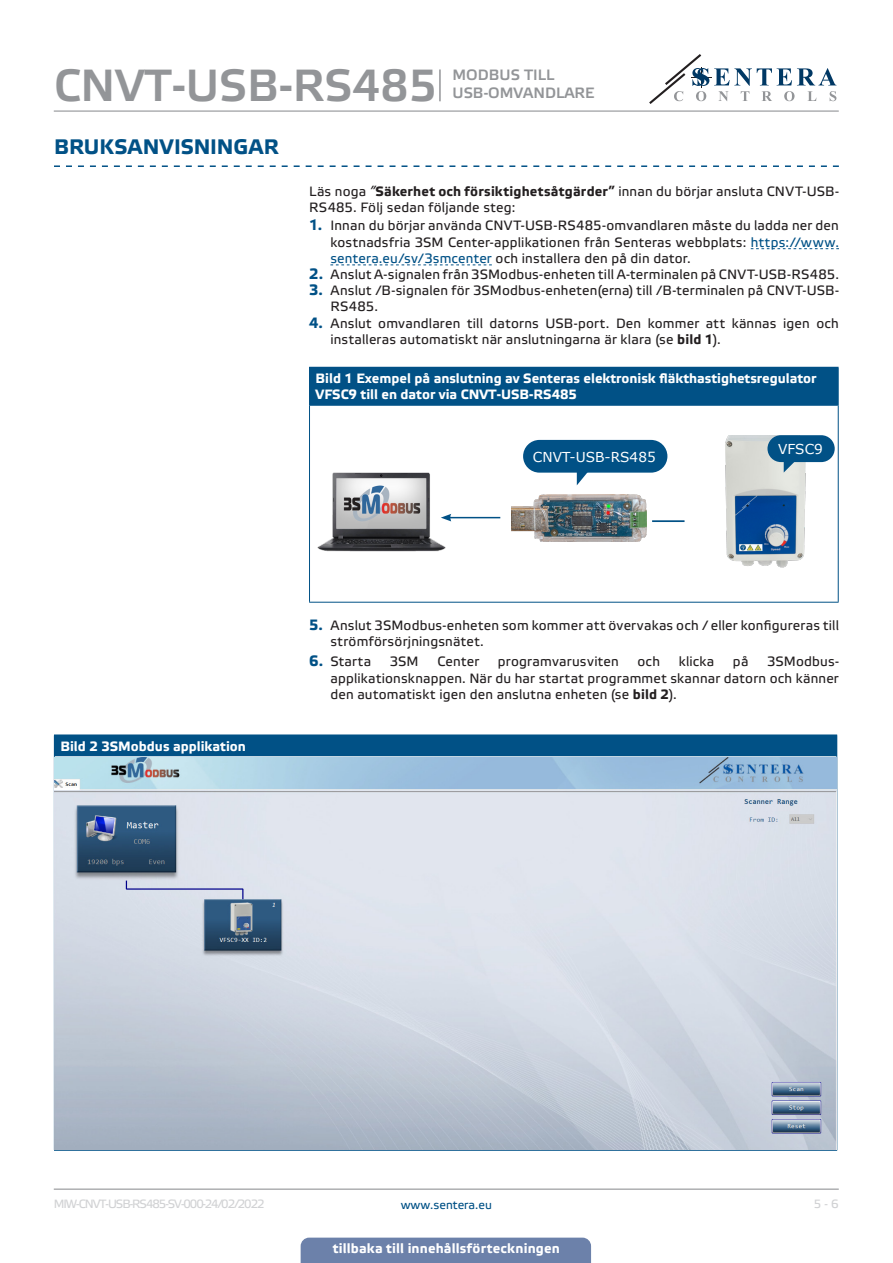
<style>
.page{position:relative;width:893px;height:1263px;background:#fff}
.page>*{position:absolute;margin:0;border:0;box-sizing:border-box;transform-origin:0 0}
.t1{font:45px "Etelka Medium Pro";color:#939598}
.t2{font:700 21px "Etelka Text Pro";letter-spacing:-.005em;color:#015186}
.t3{font:15px/18px "Etelka Medium Pro";color:#939598}
.Body_text{font:13.65px "Verdana";color:#fff}
.body{font:13.5px/16.2px "Etelka Text Pro";letter-spacing:.015em;color:#231f20}
.head-table{font:700 13.5px/16.2px "Etelka Text Pro";color:#fff}
.t4{font:12px "Etelka Text Pro";letter-spacing:-.085em;color:#d1d2d4}
.t5{font:12px "Etelka Text Pro";color:#015186}
.s1{font-style:italic}
.s2{font-weight:700}
.s3{font-weight:700;font-size:15px;color:#015186}
.s4{color:#015186}
</style>
<div class="page">
<hr style="left:54px;top:111px;width:785px;height:1px;background:#939598">
<hr style="left:54px;top:1188px;width:785px;height:2px;background:#939598">
<svg style="left:649px;top:54px;width:187px;height:50px"></svg>
<div style="left:301px;top:1237px;width:290px;height:26px;background:#6c81aa"></div>
<hr style="left:439px;top:69px;width:2px;height:32px;background:#939598">
<svg style="left:54px;top:165px;width:785px;height:2px"></svg>
<svg style="left:751px;top:248px;width:88px;height:1px"></svg>
<svg style="left:330px;top:265px;width:162px;height:1px"></svg>
<div style="left:309px;top:367px;width:529px;height:38px;background:#015186"></div>
<hr style="left:310px;top:405px;width:528px;height:1px;background:#015186">
<hr style="left:309px;top:367px;width:530px;height:1px;background:#015186">
<hr style="left:838px;top:368px;width:1px;height:37px;background:#015186">
<hr style="left:309px;top:405px;width:1px;height:197px;background:#015186">
<hr style="left:838px;top:405px;width:1px;height:197px;background:#015186">
<hr style="left:309px;top:602px;width:530px;height:1px;background:#015186">
<img style="left:725px;top:435px;width:83px;height:133px">
<hr style="left:652px;top:520px;width:32px;height:2px;background:#015186">
<hr style="left:449px;top:517px;width:51px;height:1px;background:#015186">
<svg style="left:447px;top:514px;width:4px;height:7px"></svg>
<img style="left:317px;top:472px;width:130px;height:80px">
<img style="left:512px;top:494px;width:135px;height:48px">
<div style="left:523px;top:440px;width:144px;height:33px;background:#015186;border-radius:16px"></div>
<svg style="left:577px;top:472px;width:13px;height:13px"></svg>
<div style="left:767px;top:435px;width:68px;height:27px;background:#015186;border-radius:13px"></div>
<svg style="left:783px;top:462px;width:13px;height:10px"></svg>
<div style="left:54px;top:735px;width:783px;height:22px;background:#015186"></div>
<hr style="left:55px;top:756px;width:781px;height:1px;background:#fff">
<hr style="left:54px;top:757px;width:1px;height:393px;background:#015186">
<hr style="left:836px;top:757px;width:1px;height:393px;background:#015186">
<hr style="left:54px;top:1150px;width:783px;height:1px;background:#015186">
<img style="left:55px;top:757px;width:781px;height:393px">
<h1 class="t1" style="left:54px;top:61px;width:384px">CNVT-USB-RS485</h1>
<p class="t3" style="left:452px;top:66px;width:143px">MODBUS TILL<br>USB-OMVANDLARE</p>
<p class="t2" style="left:54px;top:135px;width:227px">BRUKSANVISNINGAR</p>
<p class="body" style="left:309px;top:184px;width:531px">Läs noga <span class="s1">”</span><span class="s2">Säkerhet och försiktighetsåtgärder”</span> innan du börjar ansluta CNVT-USB-<br>RS485. Följ sedan följande steg:</p>
<p class="body" style="left:330px;top:219px;width:510px;text-align:justify;text-indent:-21px"><span class="s3">1.</span> Innan du börjar använda CNVT-USB-RS485-omvandlaren måste du ladda ner den kostnadsfria 3SM Center-applikationen från Senteras webbplats: <span class="s4">https://www. sentera.eu/sv/3smcenter</span> och installera den på din dator.</p>
<p class="body" style="left:309px;top:267px;width:531px"><span class="s3">2.</span> Anslut A-signalen från 3SModbus-enheten till A-terminalen på CNVT-USB-RS485.</p>
<p class="body" style="left:330px;top:283px;width:510px;text-indent:-21px"><span class="s3">3.</span> Anslut /B-signalen för 3SModbus-enheten(erna) till /B-terminalen på CNVT-USB-<br>RS485.</p>
<p class="body" style="left:330px;top:316px;width:510px;text-indent:-21px"><span class="s3">4.</span> Anslut omvandlaren till datorns USB-port. Den kommer att kännas igen och installeras automatiskt när anslutningarna är klara (se <span class="s2">bild 1</span>).</p>
<p class="head-table" style="left:315px;top:371px;width:503px">Bild 1 Exempel på anslutning av Senteras elektronisk fläkthastighetsregulator<br>VFSC9 till en dator via CNVT-USB-RS485</p>
<p class="Body_text" style="left:533px;top:447px;width:124px">CNVT-USB-RS485</p>
<p class="Body_text" style="left:778px;top:439px;width:46px">VFSC9</p>
<p class="head-table" style="left:60px;top:739px;width:187px">Bild 2 3SMobdus applikation</p>
<p class="body" style="left:330px;top:618px;width:510px;text-indent:-21px"><span class="s3">5.</span> Anslut 3SModbus-enheten som kommer att övervakas och / eller konfigureras till strömförsörjningsnätet.</p>
<p class="body" style="left:309px;top:654px;width:63px"><span class="s3">6.</span> Starta</p>
<p class="body" style="left:390px;top:654px;width:30px">3SM</p>
<p class="body" style="left:437px;top:654px;width:43px">Center</p>
<p class="body" style="left:498px;top:654px;width:122px">programvarusviten</p>
<p class="body" style="left:637px;top:654px;width:24px">och</p>
<p class="body" style="left:679px;top:654px;width:37px">klicka</p>
<p class="body" style="left:733px;top:654px;width:17px">på</p>
<p class="body" style="left:330px;top:654px;width:510px;text-align:justify;text-indent:437px">3SModbus&shy;applikationsknappen. När du har startat programmet skannar datorn och känner den automatiskt igen den anslutna enheten (se <span class="s2">bild 2</span>).</p>
<p class="t4" style="left:54px;top:1197px;width:212px">MIW-CNVT-USB-RS485-SV-000 - 24 / 02 / 2022</p>
<p class="t5" style="left:401px;top:1198px;width:93px">www.sentera.eu</p>
<p class="t4" style="left:814px;top:1197px;width:27px">5 - 6</p>
<p class="head-table" style="left:333px;top:1240px;width:229px">tillbaka till innehållsförteckningen</p>
</div>
